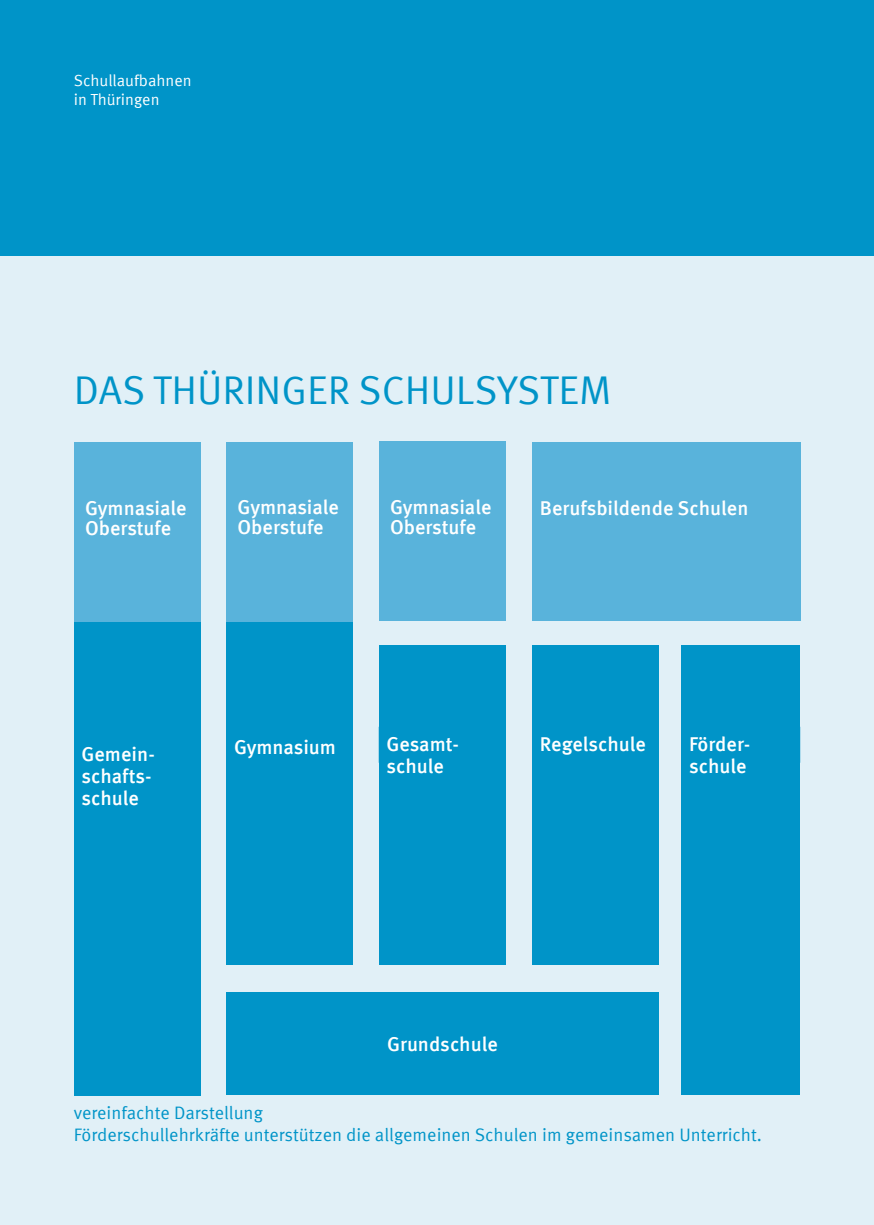
<style>
.page{position:relative;width:874px;height:1225px;background:#fff}
.page>*{position:absolute;margin:0;border:0;box-sizing:border-box;transform-origin:0 0}
.t1{font:40px "Meta Offc Pro Norm";color:#0094c8}
.t2{font:500 20px/22px "Meta Offc Pro";letter-spacing:-.005em;color:#fff}
.t3{font:18px/21.6px "Meta Offc Pro Norm";color:#0094c8}
.t4{font:16px/19.2px "Meta Offc Pro Norm";color:#fff}
</style>
<div class="page">
<div style="left:0;top:0;width:873px;height:256px;background:#0094c8"></div>
<div style="left:0;top:256px;width:873px;height:969px;background:#e1f0f7"></div>
<div style="left:226px;top:991px;width:432px;height:103px;background:#0094c8"></div>
<div style="left:226px;top:614px;width:127px;height:350px;background:#0094c8"></div>
<div style="left:378px;top:645px;width:127px;height:319px;background:#0094c8"></div>
<div style="left:532px;top:645px;width:126px;height:319px;background:#0094c8"></div>
<div style="left:532px;top:443px;width:267px;height:178px;background:#59b3db"></div>
<div style="left:681px;top:645px;width:118px;height:449px;background:#0094c8"></div>
<div style="left:226px;top:442px;width:127px;height:179px;background:#59b3db"></div>
<div style="left:378px;top:442px;width:127px;height:179px;background:#59b3db"></div>
<div style="left:74px;top:621px;width:126px;height:474px;background:#0094c8"></div>
<div style="left:74px;top:443px;width:126px;height:179px;background:#59b3db"></div>
<p class="t4" style="left:74px;top:70px;width:119px">Schullaufbahnen in Thüringen</p>
<h1 class="t1" style="left:74px;top:360px;width:120px">Das Thüring</h1>
<h1 class="t1" style="left:307px;top:360px;width:121px">er Schuls</h1>
<h1 class="t1" style="left:497px;top:360px;width:116px">ystem</h1>
<p class="t2" style="left:85px;top:496px;width:103px;line-height:20px">Gymnasiale<br>Oberstufe</p>
<p class="t2" style="left:237px;top:496px;width:103px;line-height:20px">Gymnasiale<br>Oberstufe</p>
<p class="t2" style="left:390px;top:495px;width:103px;line-height:20px">Gymnasiale<br>Oberstufe</p>
<p class="t2" style="left:539px;top:495px;width:210px">Berufsbildende Schulen</p>
<p class="t2" style="left:81px;top:741px;width:75px">Gemein&shy;schafts&shy;schule</p>
<p class="t2" style="left:234px;top:735px;width:103px">Gymnasium</p>
<p class="t2" style="left:386px;top:732px;width:74px">Gesamt&shy;schule</p>
<p class="t2" style="left:539px;top:732px;width:108px">Regelschule</p>
<p class="t2" style="left:688px;top:732px;width:61px">Förder&shy;schule</p>
<p class="t2" style="left:387px;top:1031px;width:112px">Grundschule</p>
<p class="t3" style="left:74px;top:1101px;width:689px">vereinfachte Darstellung<br>Förderschullehrkräfte unterstützen die allgemeinen Schulen im gemeinsamen Unterricht.</p>
</div>
